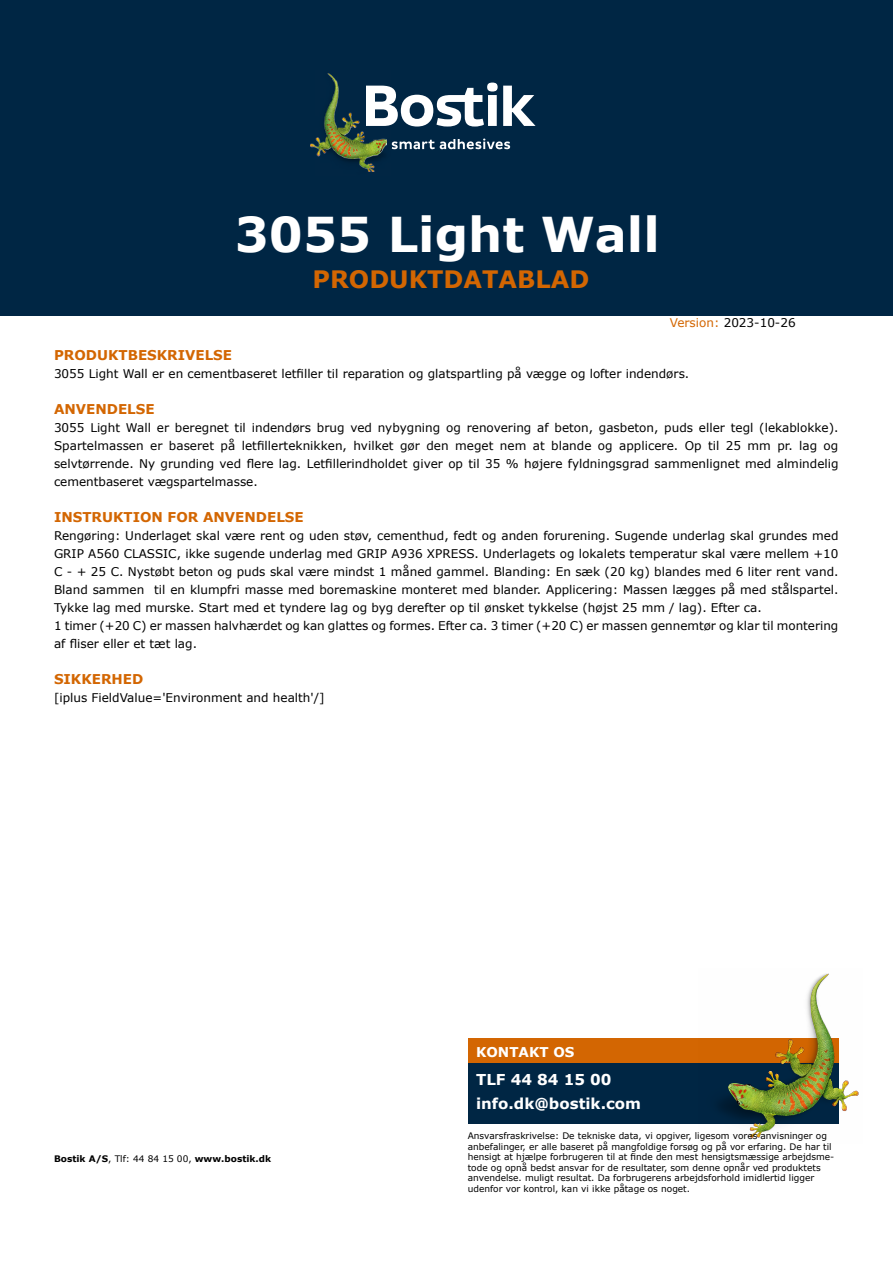
<style>
.page{position:relative;width:893px;height:1263px;background:#fff}
.page>*{position:absolute;margin:0;border:0;box-sizing:border-box;transform-origin:0 0}
.t1{font:700 48px "Verdana";color:#fff}
.t2{font:700 24px "Verdana";color:#d36602}
.t3{font:700 15px/24px "Verdana";color:#fff}
.t4{font:700 13.5px "Verdana";color:#d36602}
.t5{font:700 13.5px "Verdana";color:#fff}
.t6{font:12px/18px "Verdana";color:#000;text-align:justify}
.t7{font:9px/10.5px "Verdana";color:#000}
.t8{font:700 9px "Verdana";color:#000}
.s1{color:#d36602}
.s2{font-weight:400}
</style>
<div class="page">
<div style="left:0;top:0;width:893px;height:316px;background:#002644"></div>
<img style="left:311px;top:73px;width:75px;height:98px">
<svg style="left:392px;top:139px;width:118px;height:10px"></svg>
<svg style="left:366px;top:83px;width:170px;height:44px"></svg>
<div style="left:469px;top:1038px;width:370px;height:26px;background:#d36602"></div>
<div style="left:469px;top:1063px;width:370px;height:61px;background:#002644"></div>
<img style="left:719px;top:973px;width:140px;height:165px">
<h1 class="t1" style="left:235px;top:201px;width:426px">3055 Light Wall</h1>
<h2 class="t2" style="left:313px;top:262px;width:278px">PRODUKTDATABLAD</h2>
<p class="t6" style="left:670px;top:313px;width:127px"><span class="s1">Version:</span> 2023-10-26</p>
<p class="t4" style="left:54px;top:346px;width:180px">PRODUKTBESKRIVELSE</p>
<p class="t6" style="left:54px;top:365px;width:637px">3055 Light Wall er en cementbaseret letfiller til reparation og glatspartling på vægge og lofter indendørs.</p>
<p class="t4" style="left:54px;top:400px;width:102px">ANVENDELSE</p>
<p class="t6" style="left:54px;top:419px;width:786px">3055 Light Wall er beregnet til indendørs brug ved nybygning og renovering af beton, gasbeton, puds eller tegl (lekablokke).<br>Spartelmassen er baseret på letfillerteknikken, hvilket gør den meget nem at blande og applicere. Op til 25 mm pr. lag og selvtørrende. Ny grunding ved flere lag. Letfillerindholdet giver op til 35 % højere fyldningsgrad sammenlignet med almindelig cementbaseret vægspartelmasse.</p>
<p class="t4" style="left:54px;top:508px;width:251px">INSTRUKTION FOR ANVENDELSE</p>
<p class="t6" style="left:54px;top:527px;width:786px;text-align:left">Rengøring: Underlaget skal være rent og uden støv, cementhud, fedt og anden forurening. Sugende underlag skal grundes med GRIP A560 CLASSIC, ikke sugende underlag med GRIP A936 XPRESS. Underlagets og lokalets temperatur skal være mellem +10<br>C - + 25 C. Nystøbt beton og puds skal være mindst 1 måned gammel. Blanding: En sæk (20 kg) blandes med 6 liter rent vand.<br>Bland sammen til en klumpfri masse med boremaskine monteret med blander. Applicering: Massen lægges på med stålspartel.<br>Tykke lag med murske. Start med et tyndere lag og byg derefter op til ønsket tykkelse (højst 25 mm / lag). Efter ca.<br>1 timer (+20 C) er massen halvhærdet og kan glattes og formes. Efter ca. 3 timer (+20 C) er massen gennemtør og klar til montering af fliser eller et tæt lag.</p>
<p class="t4" style="left:54px;top:670px;width:91px">SIKKERHED</p>
<p class="t6" style="left:54px;top:689px;width:272px">[iplus FieldValue='Environment and health'/]</p>
<p class="t8" style="left:54px;top:1152px;width:219px">Bostik A/S<span class="s2">, Tlf: 44 84 15 00,</span> www.bostik.dk</p>
<p class="t5" style="left:476px;top:1042px;width:100px">KONTAKT OS</p>
<p class="t3" style="left:476px;top:1067px;width:166px">TLF 44 84 15 00 info.dk@bostik.com</p>
<p class="t7" style="left:468px;top:1130px;width:368px">Ansvarsfraskrivelse: De tekniske data, vi opgiver, ligesom vores anvisninger og anbefalinger, er alle baseret på mangfoldige forsøg og på vor erfaring. De har til hensigt at hjælpe forbrugeren til at finde den mest hensigtsmæssige arbejdsme&shy;tode og opnå bedst ansvar for de resultater, som denne opnår ved produktets anvendelse. muligt resultat. Da forbrugerens arbejdsforhold imidlertid ligger udenfor vor kontrol, kan vi ikke påtage os noget.</p>
</div>
